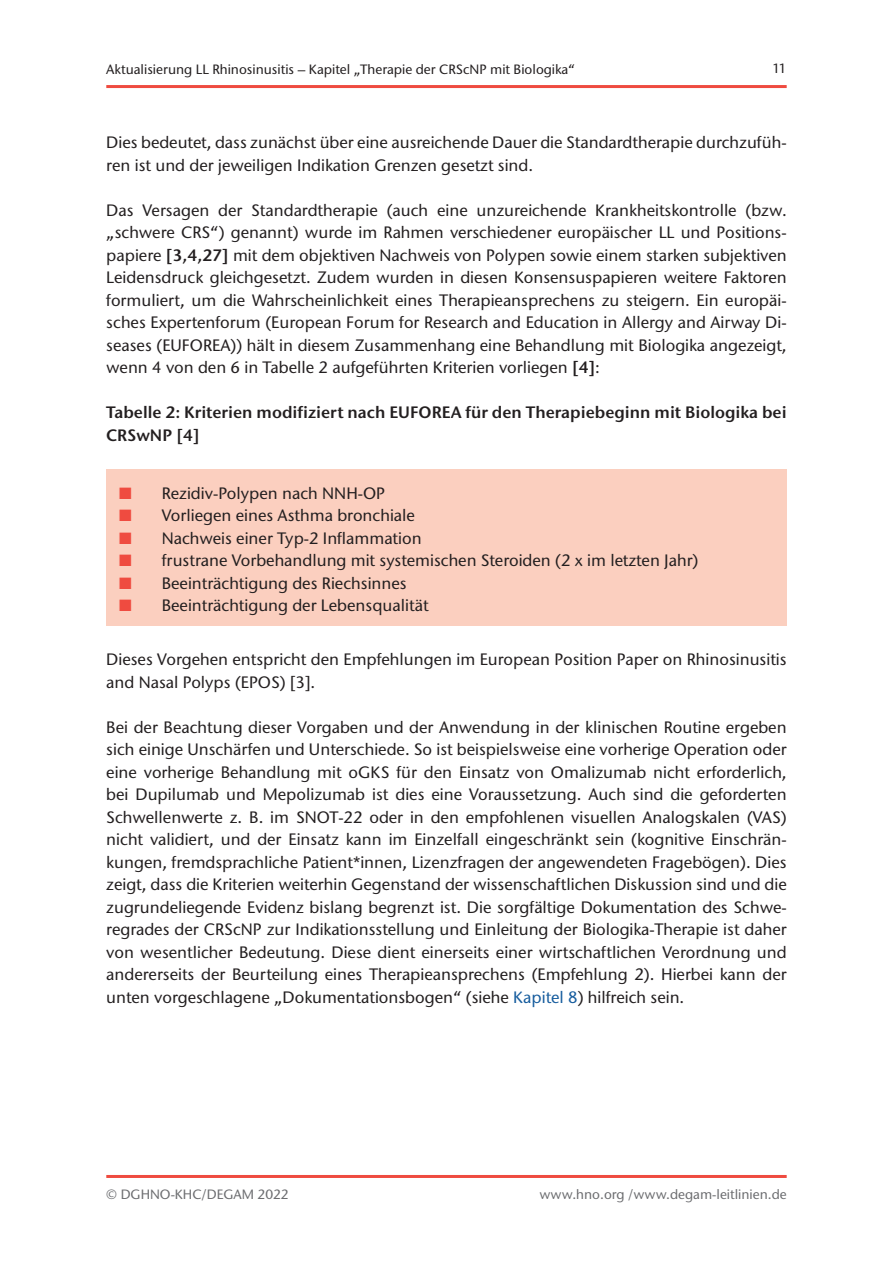
<style>
.page{position:relative;width:893px;height:1263px;background:#fff}
.page>*{position:absolute;margin:0;border:0;box-sizing:border-box;transform-origin:0 0}
.t1{font:500 16.5px/22.5px "Stone Sans ITC Std";color:#231f20}
.t2{font:600 16.5px/22.5px "Stone Sans ITC Pro";color:#231f20}
.t3{font:500 13.5px "Stone Sans ITC Std";color:#231f20}
.t4{font:500 13.5px "Stone Sans ITC Std";color:#6c6d70}
.s1{font-family:"Stone Sans ITC Pro";font-weight:600}
.s2{color:#ef4b40}
.s3{color:#175d9e}
</style>
<div class="page">
<div style="left:106px;top:469px;width:681px;height:157px;background:#fbcfbf"></div>
<hr style="left:106px;top:85px;width:681px;height:3px;background:#ef4b40">
<hr style="left:106px;top:1175px;width:681px;height:3px;background:#ef4b40">
<p class="t3" style="left:106px;top:61px;width:470px">Aktualisierung LL Rhinosinusitis – Kapitel „Therapie der CRScNP mit Biologika“</p>
<p class="t3" style="left:772px;top:60px;width:16px">11</p>
<p class="t1" style="left:106px;top:131px;width:682px">Dies bedeutet, dass zunächst über eine ausreichende Dauer die Standardtherapie durchzufüh&shy;ren ist und der jeweiligen Indikation Grenzen gesetzt sind.</p>
<p class="t1" style="left:106px;top:199px;width:682px;text-align:justify">Das Versagen der Standardtherapie (auch eine unzureichende Krankheitskontrolle (bzw. „schwere CRS“) genannt) wurde im Rahmen verschiedener europäischer LL und Positions&shy;papiere <span class="s1">[3,4,27]</span> mit dem objektiven Nachweis von Polypen sowie einem starken subjektiven Leidensdruck gleichgesetzt. Zudem wurden in diesen Konsensuspapieren weitere Faktoren formuliert, um die Wahrscheinlichkeit eines Therapieansprechens zu steigern. Ein europäi&shy;sches Expertenforum (European Forum for Research and Education in Allergy and Airway Di&shy;seases (EUFOREA)) hält in diesem Zusammenhang eine Behandlung mit Biologika angezeigt, wenn 4 von den 6 in Tabelle 2 aufgeführten Kriterien vorliegen <span class="s1">[4]</span>:</p>
<p class="t2" style="left:106px;top:401px;width:682px">Tabelle 2: Kriterien modifiziert nach EUFOREA für den Therapiebeginn mit Biologika bei<br>CRSwNP [4]</p>
<p class="t1" style="left:119px;top:482px;width:267px"><span class="s2">■</span> Rezidiv-Polypen nach NNH-OP</p>
<p class="t1" style="left:119px;top:504px;width:297px"><span class="s2">■</span> Vorliegen eines Asthma bronchiale</p>
<p class="t1" style="left:119px;top:527px;width:304px"><span class="s2">■</span> Nachweis einer Typ-2 Inflammation</p>
<p class="t1" style="left:119px;top:549px;width:581px"><span class="s2">■</span> frustrane Vorbehandlung mit systemischen Steroiden (2 x im letzten Jahr)</p>
<p class="t1" style="left:119px;top:572px;width:289px"><span class="s2">■</span> Beeinträchtigung des Riechsinnes</p>
<p class="t1" style="left:119px;top:594px;width:311px"><span class="s2">■</span> Beeinträchtigung der Lebensqualität</p>
<p class="t1" style="left:106px;top:648px;width:682px">Dieses Vorgehen entspricht den Empfehlungen im European Position Paper on Rhinosinusitis and Nasal Polyps (EPOS) [3].</p>
<p class="t1" style="left:106px;top:716px;width:682px;text-align:justify">Bei der Beachtung dieser Vorgaben und der Anwendung in der klinischen Routine ergeben sich einige Unschärfen und Unterschiede. So ist beispielsweise eine vorherige Operation oder eine vorherige Behandlung mit oGKS für den Einsatz von Omalizumab nicht erforderlich, bei Dupilumab und Mepolizumab ist dies eine Voraussetzung. Auch sind die geforderten Schwellenwerte z. B. im SNOT-22 oder in den empfohlenen visuellen Analogskalen (VAS) nicht validiert, und der Einsatz kann im Einzelfall eingeschränkt sein (kognitive Einschrän&shy;kungen, fremdsprachliche Patient*innen, Lizenzfragen der angewendeten Fragebögen). Dies zeigt, dass die Kriterien weiterhin Gegenstand der wissenschaftlichen Diskussion sind und die zugrundeliegende Evidenz bislang begrenzt ist. Die sorgfältige Dokumentation des Schwe&shy;regrades der CRScNP zur Indikationsstellung und Einleitung der Biologika-Therapie ist daher von wesentlicher Bedeutung. Diese dient einerseits einer wirtschaftlichen Verordnung und andererseits der Beurteilung eines Therapieansprechens (Empfehlung 2). Hierbei kann der unten vorgeschlagene „Dokumentationsbogen“ (siehe <span class="s3">Kapitel 8</span>) hilfreich sein.</p>
<p class="t4" style="left:106px;top:1186px;width:184px">© DGHNO-KHC/DEGAM 2022</p>
<p class="t4" style="left:539px;top:1186px;width:249px">www.hno.org /www.degam-leitlinien.de</p>
</div>
